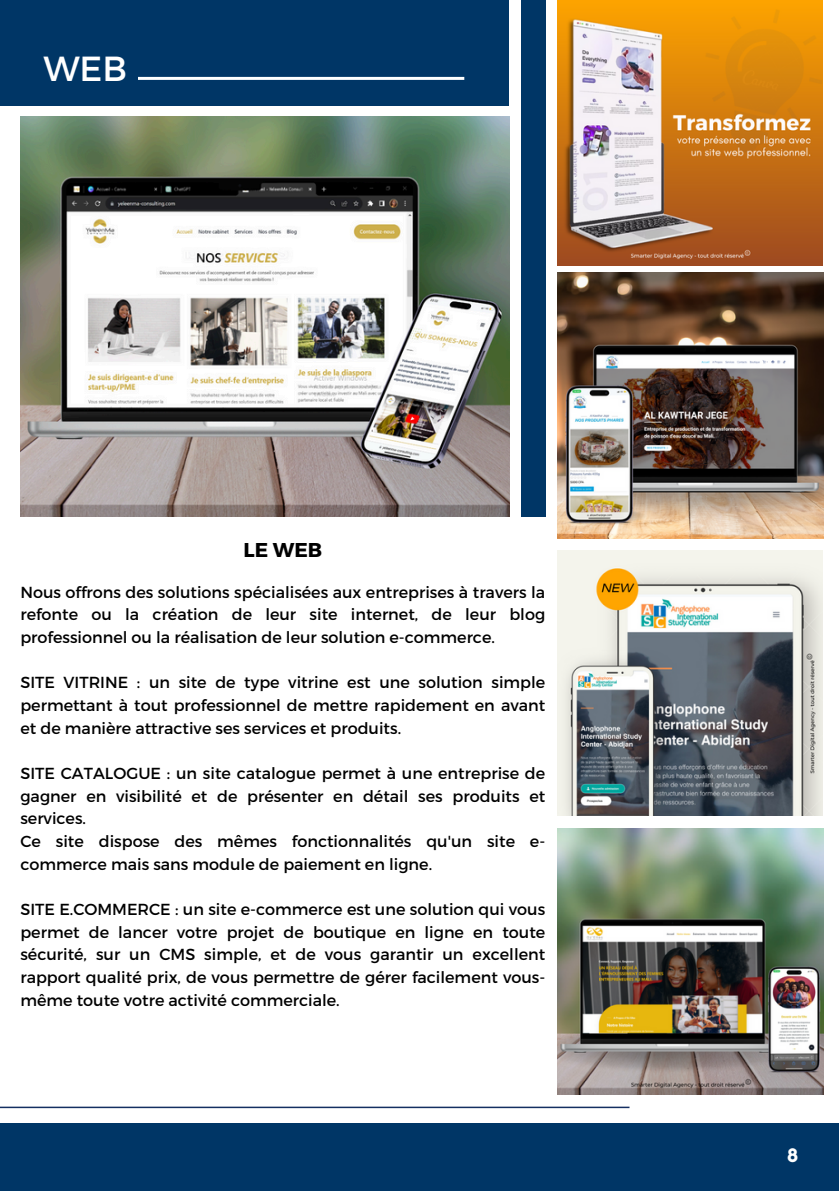
<style>
.page{position:relative;width:839px;height:1191px;background:#fff}
.page>*{position:absolute;margin:0;border:0;box-sizing:border-box;transform-origin:0 0}
.t1{font:34.8px "Montserrat";color:#fff}
.t2{font:700 20px "Montserrat";color:#000}
.t3{font:700 20px "Glacial Indifference";color:#fff}
.t4{font:16px/22.6px "Montserrat";color:#000;text-align:justify}
</style>
<div class="page">
<div style="left:0;top:0;width:509px;height:106px;background:#003666"></div>
<div style="left:521px;top:0;width:24px;height:516px;background:#003666"></div>
<hr style="left:0;top:1107px;width:629px;height:1px;background:#142f61">
<div style="left:0;top:1123px;width:838px;height:68px;background:#003666"></div>
<img style="left:20px;top:116px;width:489px;height:401px">
<hr style="left:138px;top:77px;width:326px;height:3px;background:#feffff">
<img style="left:557px;top:0;width:266px;height:266px">
<img style="left:557px;top:273px;width:266px;height:265px">
<img style="left:557px;top:550px;width:266px;height:266px">
<img style="left:557px;top:829px;width:266px;height:265px">
<p class="t1" style="left:43px;top:46px;width:85px">WEB</p>
<p class="t2" style="left:243px;top:537px;width:80px">LE WEB</p>
<p class="t4" style="left:20px;top:580px;width:526px">Nous offrons des solutions spécialisées aux entreprises à travers la refonte ou la création de leur site internet, de leur blog professionnel ou la réalisation de leur solution e-commerce.</p>
<p class="t4" style="left:20px;top:670px;width:526px">SITE VITRINE : un site de type vitrine est une solution simple permettant à tout professionnel de mettre rapidement en avant et de manière attractive ses services et produits.</p>
<p class="t4" style="left:20px;top:761px;width:526px">SITE CATALOGUE : un site catalogue permet à une entreprise de gagner en visibilité et de présenter en détail ses produits et services.</p>
<p class="t4" style="left:20px;top:829px;width:526px">Ce site dispose des mêmes fonctionnalités qu'un site e&shy;commerce mais sans module de paiement en ligne.</p>
<p class="t4" style="left:20px;top:897px;width:526px">SITE E.COMMERCE : un site e-commerce est une solution qui vous permet de lancer votre projet de boutique en ligne en toute sécurité, sur un CMS simple, et de vous garantir un excellent rapport qualité prix, de vous permettre de gérer facilement vous&shy;même toute votre activité commerciale.</p>
<p class="t3" style="left:787px;top:1143px;width:13px">8</p>
</div>
